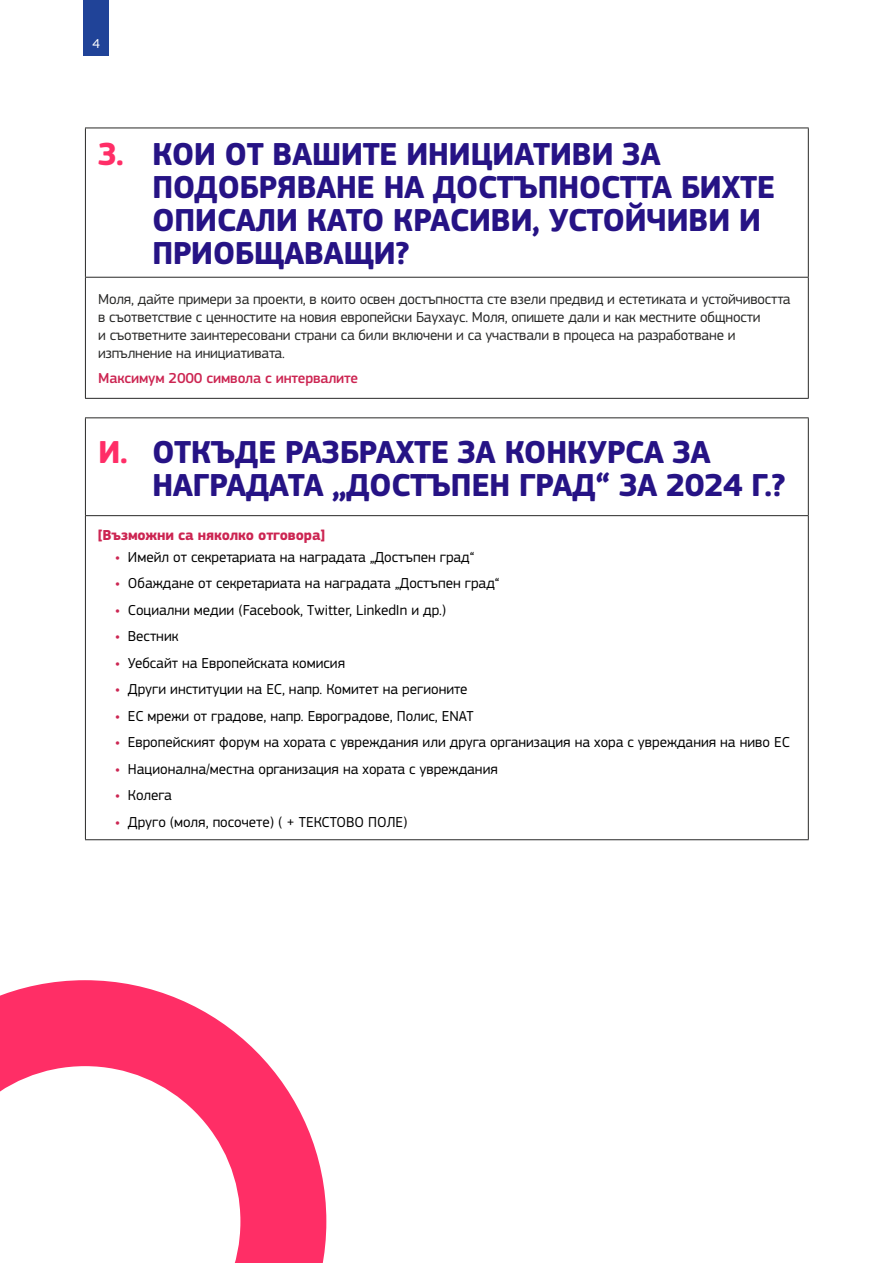
<style>
.page{position:relative;width:893px;height:1263px;background:#fff}
.page>*{position:absolute;margin:0;border:0;box-sizing:border-box;transform-origin:0 0}
.Heading__H1{font:700 33px/33px "EC Square Sans Pro";letter-spacing:-.02em;color:#261385}
.t1{font:15px "EC Square Sans Pro";color:#000}
.Body_Copy__P{font:15px/18px "EC Square Sans Pro";letter-spacing:-.01em;color:#282827}
.Body_Copy__P-2{font:500 15px "EC Square Sans Pro";letter-spacing:-.01em;color:#cc2552}
.Body_Copy__P-3{font:700 15px "EC Square Sans Pro";letter-spacing:-.01em;color:#cc2552}
.t2{font:13.5px "EC Square Sans Pro";color:#fff}
.s1{color:#ff2e67}
.s2{font-weight:500;color:#cc2552}
</style>
<div class="page">
<hr style="left:85px;top:128px;width:724px;height:1px;background:#282827">
<hr style="left:85px;top:128px;width:1px;height:149px;background:#282827">
<hr style="left:808px;top:128px;width:1px;height:149px;background:#282827">
<hr style="left:85px;top:277px;width:724px;height:1px;background:#282827">
<hr style="left:85px;top:278px;width:1px;height:120px;background:#282827">
<hr style="left:808px;top:278px;width:1px;height:120px;background:#282827">
<hr style="left:85px;top:398px;width:724px;height:1px;background:#282827">
<hr style="left:85px;top:417px;width:724px;height:1px;background:#282827">
<hr style="left:85px;top:418px;width:1px;height:97px;background:#282827">
<hr style="left:808px;top:418px;width:1px;height:97px;background:#282827">
<hr style="left:85px;top:515px;width:724px;height:1px;background:#282827">
<hr style="left:85px;top:516px;width:1px;height:323px;background:#282827">
<hr style="left:808px;top:516px;width:1px;height:323px;background:#282827">
<hr style="left:85px;top:839px;width:724px;height:1px;background:#282827">
<svg style="left:0;top:980px;width:326px;height:283px"></svg>
<div style="left:83px;top:0;width:25px;height:56px;background:#204398"></div>
<p class="t2" style="left:93px;top:36px;width:9px">4</p>
<h1 class="Heading__H1" style="left:152px;top:139px;width:624px;text-indent:-54px"><span class="s1">З.</span> КОИ ОТ ВАШИТЕ ИНИЦИАТИВИ ЗА<br>ПОДОБРЯВАНЕ НА ДОСТЪПНОСТТА БИХТЕ<br>ОПИСАЛИ КАТО КРАСИВИ, УСТОЙЧИВИ И<br>ПРИОБЩАВАЩИ?</h1>
<p class="Body_Copy__P" style="left:98px;top:290px;width:694px">Моля, дайте примери за проекти, в които освен достъпността сте взели предвид и естетиката и устойчивостта в съответствие с ценностите на новия европейски Баухаус. Моля, опишете дали и как местните общности<br>и съответните заинтересовани страни са били включени и са участвали в процеса на разработване и изпълнение на инициативата.</p>
<p class="Body_Copy__P-2" style="left:98px;top:369px;width:262px">Максимум 2000 символа с интервалите</p>
<h1 class="Heading__H1" style="left:152px;top:436px;width:635px;text-indent:-54px"><span class="s1">И.</span> ОТКЪДЕ РАЗБРАХТЕ ЗА КОНКУРСА ЗА<br>НАГРАДАТА „ДОСТЪПЕН ГРАД“ ЗА 2024 Г.?</h1>
<p class="Body_Copy__P-3" style="left:98px;top:526px;width:228px">[Възможни са няколко отговора]</p>
<p class="t1" style="left:115px;top:548px;width:361px"><span class="s2">•</span> Имейл от секретариата на наградата „Достъпен град“</p>
<p class="t1" style="left:115px;top:575px;width:386px"><span class="s2">•</span> Обаждане от секретариата на наградата „Достъпен град“</p>
<p class="t1" style="left:115px;top:601px;width:333px"><span class="s2">•</span> Социални медии (Facebook, Twitter, LinkedIn и др.)</p>
<p class="t1" style="left:115px;top:628px;width:65px"><span class="s2">•</span> Вестник</p>
<p class="t1" style="left:115px;top:654px;width:231px"><span class="s2">•</span> Уебсайт на Европейската комисия</p>
<p class="t1" style="left:115px;top:681px;width:354px"><span class="s2">•</span> Други институции на ЕС, напр. Комитет на регионите</p>
<p class="t1" style="left:115px;top:707px;width:360px"><span class="s2">•</span> ЕС мрежи от градове, напр. Евроградове, Полис, ENAT</p>
<p class="t1" style="left:115px;top:734px;width:676px"><span class="s2">•</span> Европейският форум на хората с увреждания или друга организация на хора с увреждания на ниво ЕС</p>
<p class="t1" style="left:115px;top:760px;width:384px"><span class="s2">•</span> Национална/местна организация на хората с увреждания</p>
<p class="t1" style="left:115px;top:787px;width:58px"><span class="s2">•</span> Колега</p>
<p class="t1" style="left:115px;top:813px;width:294px"><span class="s2">•</span> Друго (моля, посочете) ( + ТЕКСТОВО ПОЛЕ)</p>
</div>
